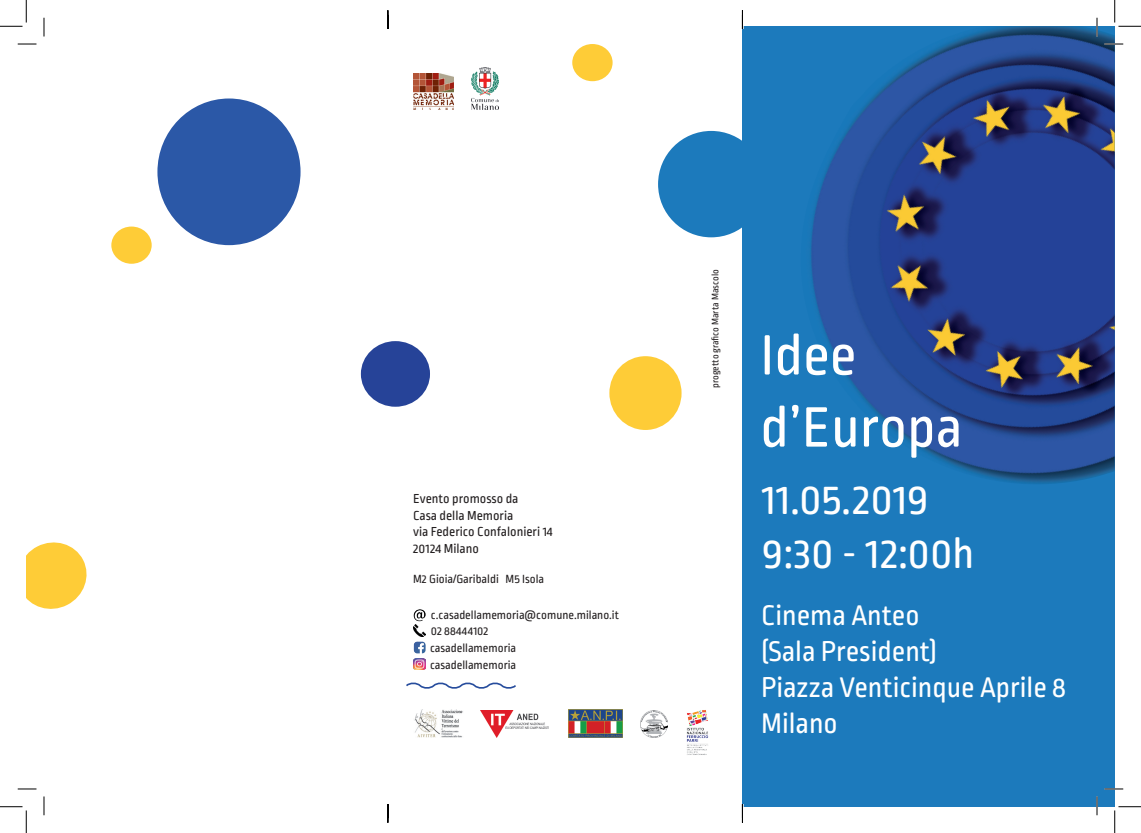
<style>
.page{position:relative;width:1141px;height:833px;background:#fff}
.page>*{position:absolute;margin:0;border:0;box-sizing:border-box;transform-origin:0 0}
.t1{font:60px/72px "Ropa Soft Pro";color:#fff}
.t2{font:45px/54px "Ropa Soft Pro";color:#fff}
.t3{font:30px/36px "Ropa Soft Pro";color:#fff}
.t4{font:13.75px/16.5px "Ropa Soft Pro";color:#231f20}
.t5{font:12.5px "Ropa Soft Pro";color:#231f20}
.t6{font:10px "Ropa Soft Pro";color:#231f20}
</style>
<div class="page">
<div style="left:658px;top:131px;width:106px;height:106px;background:#1c7abc;border-radius:50%"></div>
<div style="left:742px;top:26px;width:372px;height:780px;background:#1c7abc"></div>
<img style="left:810px;top:26px;width:304px;height:458px">
<div style="left:157px;top:98px;width:143px;height:147px;background:#2b58a7;border-radius:50%"></div>
<div style="left:361px;top:341px;width:69px;height:65px;background:#264398;border-radius:50%"></div>
<svg style="left:26px;top:542px;width:61px;height:67px"></svg>
<div style="left:111px;top:226px;width:41px;height:37px;background:#fecc37;border-radius:50%"></div>
<div style="left:572px;top:44px;width:40px;height:37px;background:#fecc37;border-radius:50%"></div>
<div style="left:609px;top:356px;width:72px;height:73px;background:#fecc37;border-radius:50%"></div>
<img style="left:414px;top:74px;width:39px;height:36px">
<img style="left:471px;top:67px;width:27px;height:43px">
<svg style="left:406px;top:682px;width:110px;height:7px"></svg>
<img style="left:414px;top:709px;width:49px;height:28px">
<img style="left:640px;top:710px;width:27px;height:27px">
<img style="left:568px;top:709px;width:54px;height:28px">
<img style="left:480px;top:710px;width:68px;height:27px">
<svg style="left:413px;top:609px;width:12px;height:60px"></svg>
<img style="left:686px;top:710px;width:23px;height:45px">
<svg style="left:18px;top:43px;width:18px;height:2px"></svg>
<svg style="left:1104px;top:43px;width:19px;height:2px"></svg>
<svg style="left:18px;top:788px;width:18px;height:1px"></svg>
<svg style="left:1104px;top:787px;width:19px;height:2px"></svg>
<svg style="left:43px;top:18px;width:2px;height:18px"></svg>
<svg style="left:43px;top:796px;width:2px;height:18px"></svg>
<svg style="left:1096px;top:18px;width:1px;height:18px"></svg>
<svg style="left:1096px;top:796px;width:1px;height:18px"></svg>
<svg style="left:0;top:0;width:27px;height:27px"></svg>
<svg style="left:0;top:806px;width:27px;height:26px"></svg>
<svg style="left:1114px;top:0;width:26px;height:27px"></svg>
<svg style="left:1114px;top:806px;width:26px;height:26px"></svg>
<svg style="left:387px;top:10px;width:1px;height:19px"></svg>
<svg style="left:387px;top:804px;width:1px;height:18px"></svg>
<svg style="left:741px;top:10px;width:2px;height:19px"></svg>
<svg style="left:741px;top:804px;width:2px;height:18px"></svg>
<p class="t4" style="left:413px;top:491px;width:141px">Evento promosso da<br>Casa della Memoria<br>via Federico Confalonieri 14<br>20124 Milano</p>
<p class="t5" style="left:413px;top:572px;width:132px">M2 Gioia/Garibaldi M5 Isola</p>
<p class="t5" style="left:431px;top:607px;width:189px">c.casadellamemoria@comune.milano.it</p>
<p class="t5" style="left:430px;top:640px;width:88px">casadellamemoria</p>
<p class="t5" style="left:431px;top:624px;width:59px">02 88444102</p>
<p class="t5" style="left:430px;top:657px;width:88px">casadellamemoria</p>
<p class="t6" style="left:709px;top:388px;width:120px;rotate:-90deg">progetto grafico Marta Mascolo</p>
<h1 class="t1" style="left:760px;top:322px;width:204px">Idee d’Europa</h1>
<h2 class="t2" style="left:761px;top:474px;width:214px">11.05.2019<br>9:30 - 12:00h</h2>
<h3 class="t3" style="left:761px;top:598px;width:306px">Cinema Anteo<br>(Sala President)<br>Piazza Venticinque Aprile 8<br>Milano</h3>
</div>
